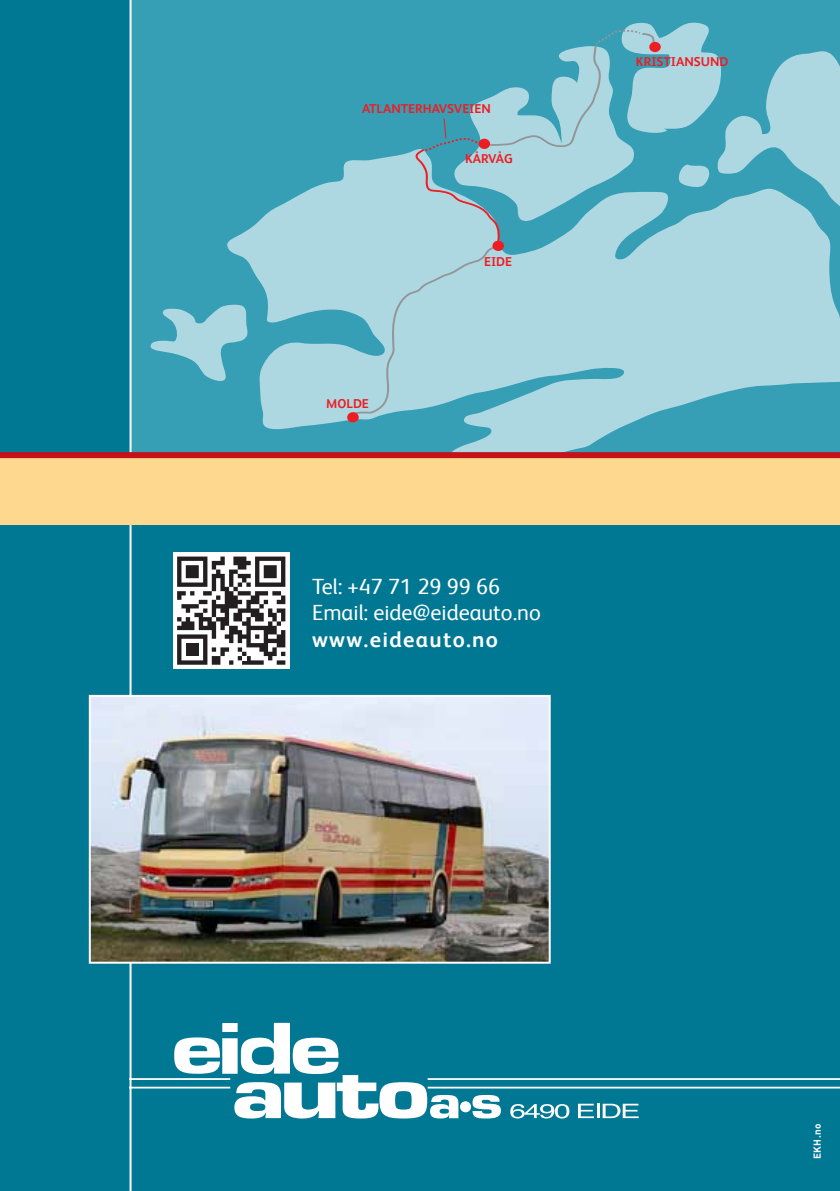
<style>
.page{position:relative;width:840px;height:1191px;background:#fff}
.page>*{position:absolute;margin:0;border:0;box-sizing:border-box;transform-origin:0 0}
.t1{font:22px/26.4px "Xerox Sans";color:#fff}
.t2{font:700 13px "Xerox Sans";color:#ee1d23}
.t3{font:700 10px "DIN";color:#fff}
.s1{font-weight:700}
</style>
<div class="page">
<div style="left:0;top:0;width:839px;height:1191px;background:#007893"></div>
<div style="left:130px;top:0;width:709px;height:455px;background:#369fb6"></div>
<hr style="left:129px;top:0;width:2px;height:1191px;background:#fff">
<div style="left:0;top:455px;width:839px;height:69px;background:#fed88f"></div>
<hr style="left:427px;top:1078px;width:412px;height:2px;background:#fff">
<hr style="left:427px;top:1086px;width:412px;height:2px;background:#fff">
<hr style="left:129px;top:1078px;width:101px;height:2px;background:#fff">
<hr style="left:129px;top:1086px;width:101px;height:2px;background:#fff">
<svg style="left:510px;top:1104px;width:59px;height:14px"></svg>
<svg style="left:578px;top:1103px;width:15px;height:15px"></svg>
<hr style="left:596px;top:1103px;width:3px;height:15px;background:#fff">
<svg style="left:602px;top:1103px;width:36px;height:15px"></svg>
<svg style="left:174px;top:1022px;width:284px;height:96px"></svg>
<svg style="left:472px;top:1095px;width:28px;height:23px"></svg>
<div style="left:460px;top:1101px;width:11px;height:11px;background:#fff;border-radius:50%"></div>
<svg style="left:227px;top:160px;width:415px;height:292px;fill:#aed8e1"></svg>
<svg style="left:720px;top:51px;width:119px;height:343px;fill:#aed8e1"></svg>
<svg style="left:150px;top:305px;width:97px;height:76px"></svg>
<div style="left:347px;top:412px;width:11px;height:10px;background:#ee1d23;border-radius:50%"></div>
<svg style="left:351px;top:23px;width:369px;height:395px"></svg>
<div style="left:0;top:452px;width:839px;height:6px;background:#c4121a"></div>
<img style="left:92px;top:698px;width:455px;height:262px">
<div style="left:89px;top:695px;width:461px;height:268px;border:2px solid #fff"></div>
<div style="left:173px;top:552px;width:116px;height:117px;background:#fff"></div>
<svg style="left:177px;top:556px;width:108px;height:108px"></svg>
<p class="t2" style="left:362px;top:100px;width:128px">ATLANTERHAVSVEIEN</p>
<p class="t2" style="left:465px;top:150px;width:49px">KÅRVÅG</p>
<p class="t2" style="left:326px;top:395px;width:43px">MOLDE</p>
<p class="t2" style="left:484px;top:253px;width:28px">EIDE</p>
<p class="t1" style="left:312px;top:572px;width:230px">Tel: +47 71 29 99 66<br>Email: eide@eideauto.no<br><span class="s1">WWW.EIDEAUTO.NO</span></p>
<p class="t2" style="left:635px;top:53px;width:94px">KRISTIANSUND</p>
<p class="t3" style="left:810px;top:1159px;width:37px;rotate:-90deg">EKH.no</p>
</div>
